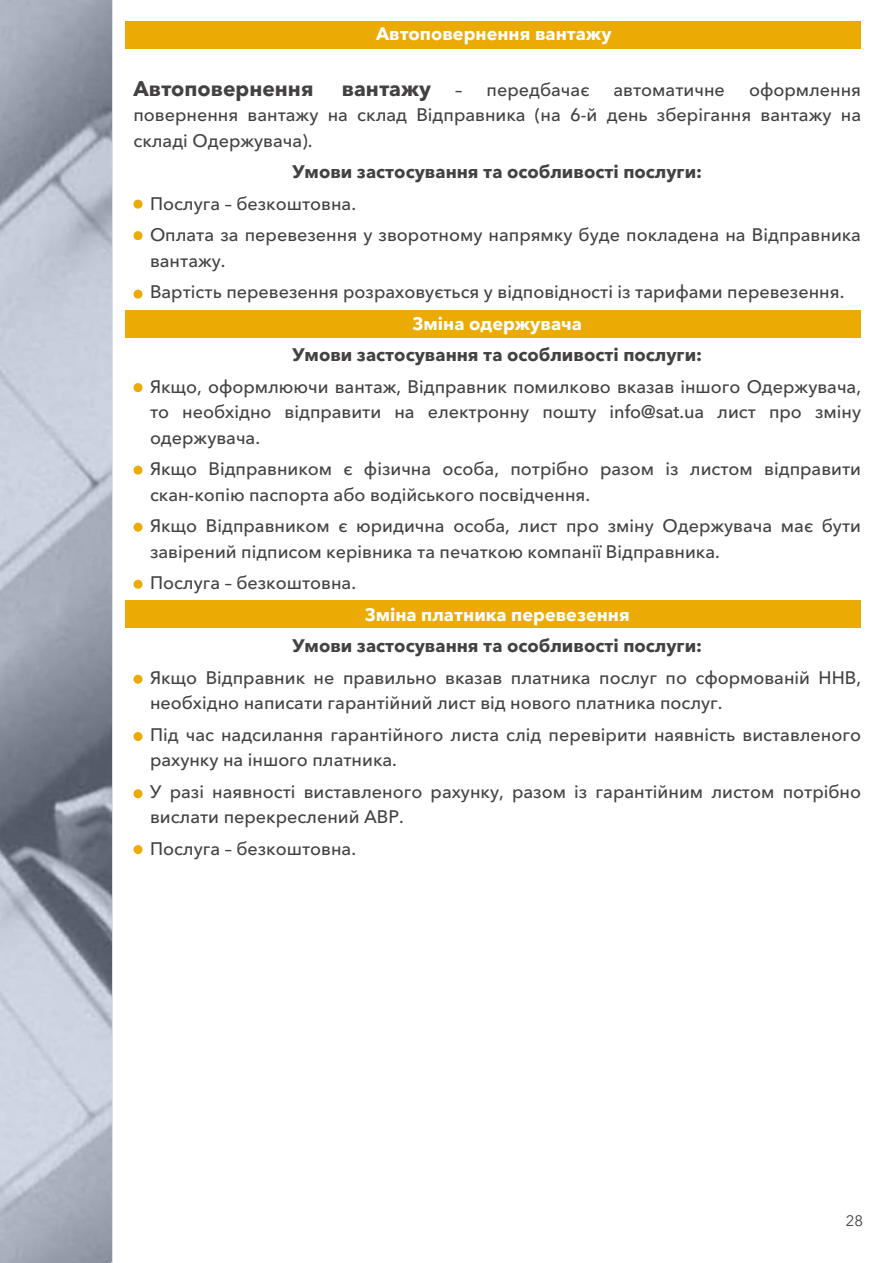
<style>
.page{position:relative;width:893px;height:1263px;background:#fff}
.page>*{position:absolute;margin:0;border:0;box-sizing:border-box;transform-origin:0 0}
.t1{font:700 21px "Avenir Next Cyr";color:#434141}
.t2{font:500 18px/25.5px "Avenir Next Cyr";color:#434141}
.t3{font:700 18px "Avenir Next Cyr";color:#434141}
.t4{font:700 18px "Avenir Next Cyr";color:#fff}
.t5{font:15px "Avenir Next Cyr";color:#434141}
</style>
<div class="page">
<svg style="left:0;top:0;width:112px;height:1263px"></svg>
<div style="left:126px;top:600px;width:735px;height:28px;background:#ecab04"></div>
<div style="left:126px;top:310px;width:735px;height:28px;background:#ecab04"></div>
<div style="left:126px;top:21px;width:735px;height:28px;background:#ecab04"></div>
<div style="left:133px;top:200px;width:9px;height:9px;background:#ecab04;border-radius:50%"></div>
<div style="left:133px;top:231px;width:9px;height:9px;background:#ecab04;border-radius:50%"></div>
<div style="left:133px;top:290px;width:9px;height:9px;background:#ecab04;border-radius:50%"></div>
<div style="left:133px;top:383px;width:9px;height:9px;background:#ecab04;border-radius:50%"></div>
<div style="left:133px;top:466px;width:9px;height:9px;background:#ecab04;border-radius:50%"></div>
<div style="left:133px;top:523px;width:9px;height:9px;background:#ecab04;border-radius:50%"></div>
<div style="left:133px;top:580px;width:9px;height:9px;background:#ecab04;border-radius:50%"></div>
<div style="left:133px;top:675px;width:9px;height:9px;background:#ecab04;border-radius:50%"></div>
<div style="left:133px;top:732px;width:9px;height:9px;background:#ecab04;border-radius:50%"></div>
<div style="left:133px;top:789px;width:9px;height:9px;background:#ecab04;border-radius:50%"></div>
<div style="left:133px;top:845px;width:9px;height:9px;background:#ecab04;border-radius:50%"></div>
<p class="t4" style="left:376px;top:23px;width:237px">Автоповернення вантажу</p>
<p class="t1" style="left:134px;top:76px;width:182px">Автоповернення</p>
<p class="t1" style="left:342px;top:76px;width:91px">вантажу</p>
<p class="t2" style="left:455px;top:77px;width:136px">– передбачає</p>
<p class="t2" style="left:613px;top:77px;width:113px">автоматичне</p>
<p class="t2" style="left:133px;top:77px;width:729px;text-align:justify;text-indent:615px">оформлення повернення вантажу на склад Відправника (на 6-й день зберігання вантажу на складі Одержувача).</p>
<p class="t3" style="left:292px;top:161px;width:411px">Умови застосування та особливості послуги:</p>
<p class="t2" style="left:150px;top:188px;width:713px;line-height:31.5px">Послуга – безкоштовна.<br>Оплата за перевезення у зворотному напрямку буде покладена на Відправника</p>
<p class="t2" style="left:150px;top:245px;width:696px;line-height:31.5px">вантажу.<br>Вартість перевезення розраховується у відповідності із тарифами перевезення.</p>
<p class="t4" style="left:413px;top:312px;width:171px">Зміна одержувача</p>
<p class="t3" style="left:292px;top:344px;width:411px">Умови застосування та особливості послуги:</p>
<p class="t2" style="left:150px;top:374px;width:713px;text-align:justify">Якщо, оформлюючи вантаж, Відправник помилково вказав іншого Одержувача, то необхідно відправити на електронну пошту info@sat.ua лист про зміну одержувача.</p>
<p class="t2" style="left:150px;top:456px;width:713px">Якщо Відправником є фізична особа, потрібно разом із листом відправити скан-копію паспорта або водійського посвідчення.</p>
<p class="t2" style="left:150px;top:513px;width:713px">Якщо Відправником є юридична особа, лист про зміну Одержувача має бути завірений підписом керівника та печаткою компанії Відправника.</p>
<p class="t2" style="left:150px;top:570px;width:208px">Послуга – безкоштовна.</p>
<p class="t4" style="left:365px;top:603px;width:267px">Зміна платника перевезення</p>
<p class="t3" style="left:292px;top:635px;width:411px">Умови застосування та особливості послуги:</p>
<p class="t2" style="left:150px;top:665px;width:713px">Якщо Відправник не правильно вказав платника послуг по сформованій ННВ, необхідно написати гарантійний лист від нового платника послуг.</p>
<p class="t2" style="left:150px;top:722px;width:713px">Під час надсилання гарантійного листа слід перевірити наявність виставленого рахунку на іншого платника.</p>
<p class="t2" style="left:150px;top:779px;width:713px">У разі наявності виставленого рахунку, разом із гарантійним листом потрібно вислати перекреслений АВР.</p>
<p class="t2" style="left:150px;top:836px;width:208px">Послуга – безкоштовна.</p>
<p class="t5" style="left:846px;top:1212px;width:19px">28</p>
</div>
